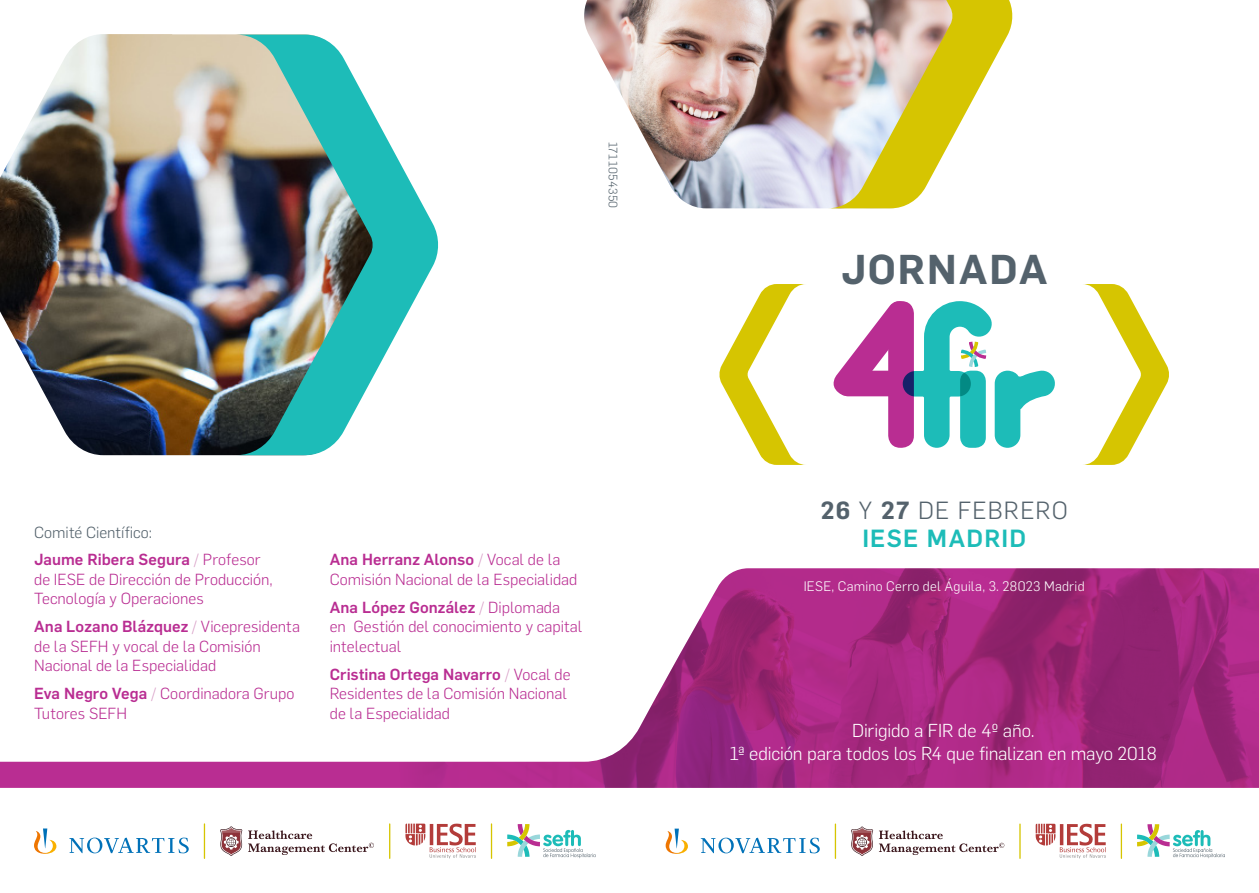
<style>
.page{position:relative;width:1259px;height:893px;background:#fff}
.page>*{position:absolute;margin:0;border:0;box-sizing:border-box;transform-origin:0 0}
.t1{font:600 40.95px "Flama";letter-spacing:.045em;color:#54626c}
.t2{font:300 24.3px "Flama";letter-spacing:.045em;color:#54626c}
.t3{font:500 24.3px "Flama";letter-spacing:.05em;color:#1dbcb8}
.t4{font:300 18.45px/22px "Flama";letter-spacing:-.01em;color:#fff;text-align:center}
.t5{font:300 15.75px/19.5px "Flama";color:#b92d92}
.t6{font:300 15.75px "Flama";letter-spacing:.005em;color:#54626c}
.t7{font:300 13.5px "Flama";letter-spacing:.02em;color:#fff}
.t8{font:300 12px "Flama";letter-spacing:.03em;color:#54626c}
.s1{font-weight:500}
.s2{color:#d597c2}
.s3{font-weight:600}
</style>
<div class="page">
<svg style="left:0;top:761px;width:387px;height:27px;background:#bb3395"></svg>
<img style="left:387px;top:568px;width:871px;height:220px">
<img style="left:584px;top:0;width:243px;height:208px">
<img style="left:0;top:34px;width:311px;height:421px">
<svg style="left:827px;top:0;width:186px;height:208px"></svg>
<img style="left:236px;top:35px;width:202px;height:420px">
<svg style="left:833px;top:301px;width:222px;height:147px"></svg>
<svg style="left:1083px;top:284px;width:86px;height:181px"></svg>
<svg style="left:719px;top:284px;width:86px;height:181px"></svg>
<svg style="left:1137px;top:824px;width:88px;height:34px"></svg>
<hr style="left:835px;top:824px;width:1px;height:34px;background:#d6c501">
<hr style="left:1019px;top:824px;width:1px;height:34px;background:#d6c501">
<svg style="left:665px;top:829px;width:154px;height:25px"></svg>
<hr style="left:1120px;top:824px;width:2px;height:34px;background:#d6c501">
<svg style="left:1035px;top:824px;width:70px;height:35px"></svg>
<svg style="left:879px;top:830px;width:125px;height:25px"></svg>
<svg style="left:851px;top:826px;width:22px;height:30px"></svg>
<svg style="left:507px;top:824px;width:88px;height:34px"></svg>
<hr style="left:204px;top:824px;width:1px;height:34px;background:#d6c501">
<hr style="left:389px;top:824px;width:1px;height:34px;background:#d6c501">
<svg style="left:34px;top:828px;width:155px;height:26px"></svg>
<hr style="left:491px;top:824px;width:1px;height:34px;background:#d6c501">
<svg style="left:405px;top:823px;width:71px;height:36px"></svg>
<svg style="left:220px;top:826px;width:154px;height:30px"></svg>
<p class="t8" style="left:621px;top:142px;width:68px;rotate:90deg">1711054350</p>
<p class="t6" style="left:34px;top:522px;width:120px">Comité Científico:</p>
<p class="t5" style="left:34px;top:549px;width:240px"><span class="s1">Jaume Ribera Segura</span> <span class="s2">/</span> Profesor de IESE de Dirección de Producción,<br>Tecnología y Operaciones</p>
<p class="t5" style="left:34px;top:616px;width:267px"><span class="s1">Ana Lozano Blázquez</span> <span class="s2">/</span> Vicepresidenta de la SEFH y vocal de la Comisión<br>Nacional de la Especialidad</p>
<p class="t5" style="left:34px;top:683px;width:262px"><span class="s1">Eva Negro Vega</span> <span class="s2">/</span> Coordinadora Grupo<br>Tutores SEFH</p>
<p class="t5" style="left:330px;top:549px;width:249px"><span class="s1">Ana Herranz Alonso</span> <span class="s2">/</span> Vocal de la<br>Comisión Nacional de la Especialidad</p>
<p class="t5" style="left:330px;top:597px;width:254px"><span class="s1">Ana López González</span> <span class="s2">/</span> Diplomada<br>en Gestión del conocimiento y capital intelectual</p>
<p class="t5" style="left:330px;top:664px;width:242px"><span class="s1">Cristina Ortega Navarro</span> <span class="s2">/</span> Vocal de<br>Residentes de la Comisión Nacional de la Especialidad</p>
<h1 class="t1" style="left:841px;top:239px;width:208px">JORNADA</h1>
<h2 class="t2" style="left:820px;top:494px;width:249px"><span class="s3">26</span> Y <span class="s3">27</span> DE FEBRERO</h2>
<h2 class="t3" style="left:862px;top:521px;width:165px">IESE MADRID</h2>
<p class="t7" style="left:803px;top:577px;width:282px">IESE, Camino Cerro del Águila, 3. 28023 Madrid</p>
<p class="t4" style="left:730px;top:719px;width:428px">Dirigido a FIR de 4º año.<br>1ª edición para todos los R4 que finalizan en mayo 2018</p>
</div>
